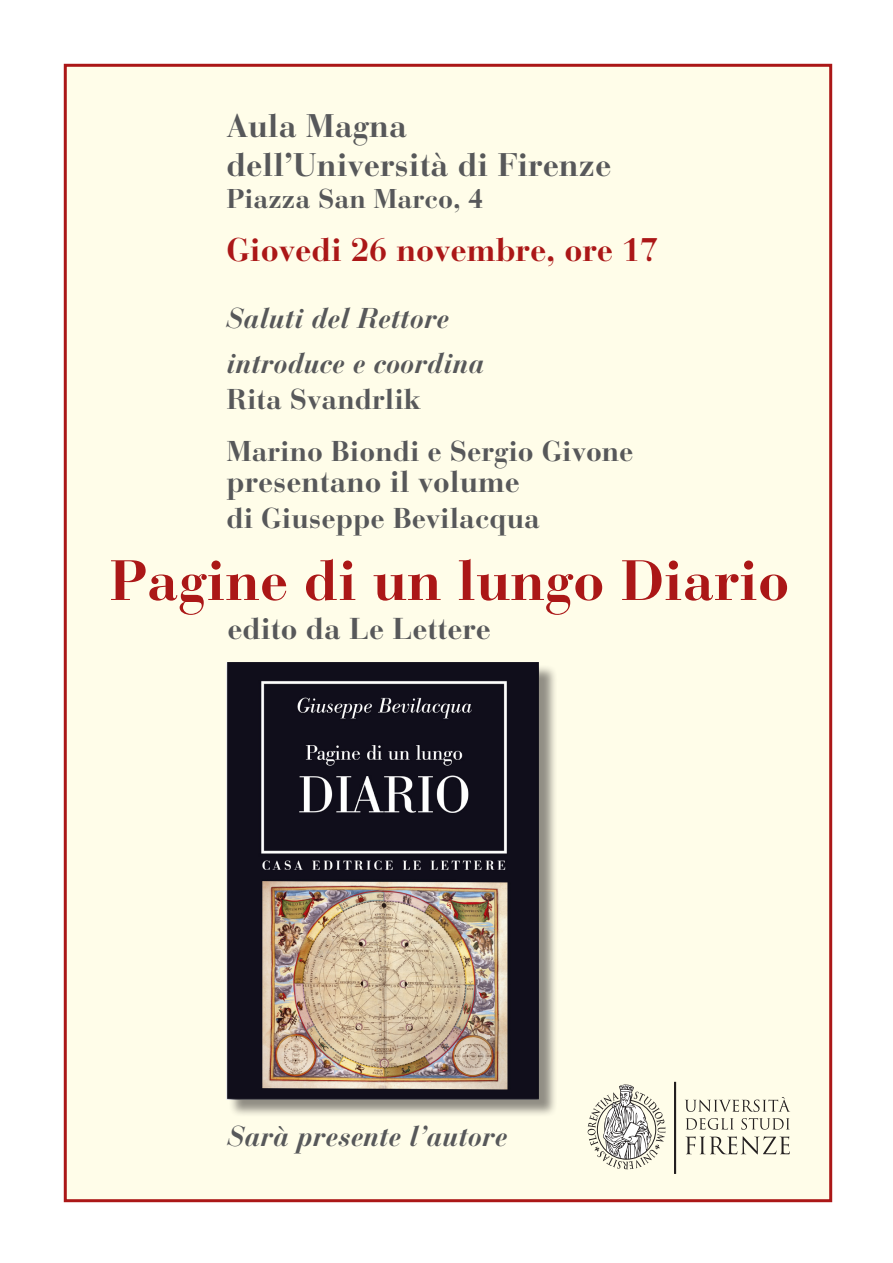
<style>
.page{position:relative;width:893px;height:1263px;background:#fff}
.page>*{position:absolute;margin:0;border:0;box-sizing:border-box;transform-origin:0 0}
.t1{font:700 56.4px "Bauer Bodoni";color:#ab1717}
.t2{font:700 32.55px "Bauer Bodoni";color:#57585a}
.t3{font:700 32.55px "Bauer Bodoni";color:#ab1717}
.t4{font:700 30px "Bauer Bodoni";color:#57585a}
.t5{font:700 28.5px "Bauer Bodoni";color:#57585a}
.t6{font:italic 700 28.5px "Bauer Bodoni";color:#57585a}
.t7{font:700 27px "Bauer Bodoni";color:#57585a}
</style>
<div class="page">
<div style="left:64px;top:64px;width:768px;height:1138px;background:#fffde9;border:3px solid #ab1717"></div>
<div style="left:229px;top:664px;width:329px;height:454px;background:#231f20;opacity:.5"></div>
<img style="left:226px;top:662px;width:313px;height:437px">
<hr style="left:674px;top:1082px;width:2px;height:92px;background:#231f20">
<svg style="left:685px;top:1136px;width:105px;height:18px"></svg>
<svg style="left:686px;top:1118px;width:104px;height:12px"></svg>
<svg style="left:685px;top:1097px;width:105px;height:15px"></svg>
<svg style="left:588px;top:1084px;width:77px;height:85px"></svg>
<p class="t2" style="left:226px;top:106px;width:182px">Aula Magna</p>
<p class="t2" style="left:226px;top:145px;width:386px">dell’Università di Firenze</p>
<p class="t7" style="left:226px;top:183px;width:258px">Piazza San Marco, 4</p>
<p class="t3" style="left:226px;top:230px;width:433px">Giovedi 26 novembre, ore 17</p>
<p class="t6" style="left:226px;top:301px;width:225px">Saluti del Rettore</p>
<p class="t6" style="left:226px;top:346px;width:260px">introduce e coordina</p>
<p class="t5" style="left:226px;top:382px;width:196px">Rita Svandrlik</p>
<p class="t5" style="left:226px;top:433px;width:409px">Marino Biondi e Sergio Givone</p>
<p class="t4" style="left:226px;top:464px;width:295px">presentano il volume</p>
<p class="t5" style="left:226px;top:501px;width:315px">di Giuseppe Bevilacqua</p>
<p class="t1" style="left:109px;top:546px;width:681px">Pagine di un lungo Diario</p>
<p class="t4" style="left:227px;top:610px;width:265px">edito da Le Lettere</p>
<p class="t6" style="left:227px;top:1119px;width:282px">Sarà presente l’autore</p>
</div>
